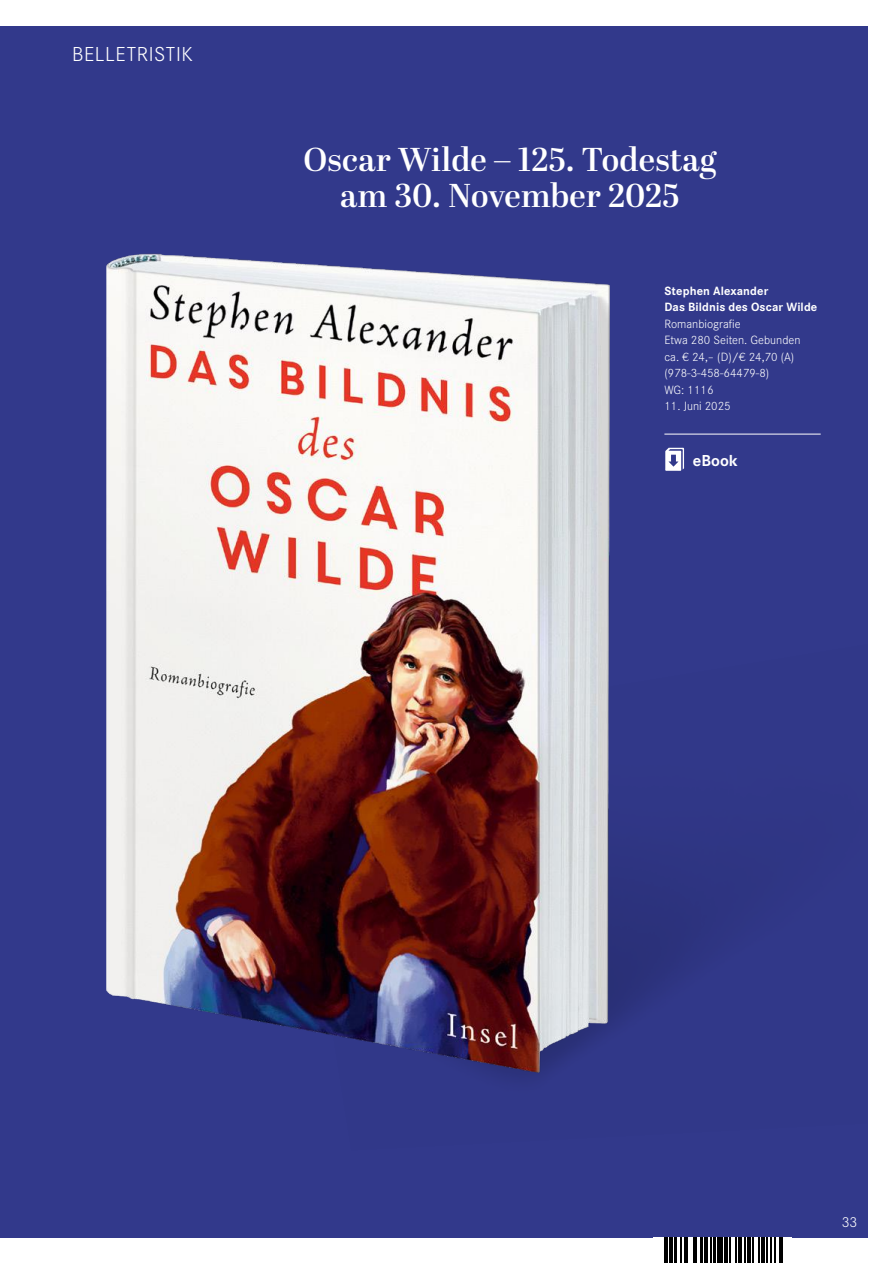
<style>
.page{position:relative;width:893px;height:1263px;background:#fff}
.page>*{position:absolute;margin:0;border:0;box-sizing:border-box;transform-origin:0 0}
.t1{font:600 33px/36px "Abril Display";letter-spacing:.01em;color:#fff;text-align:center}
.t2{font:300 21px "Corporate S";letter-spacing:.025em;color:#fff}
.t3{font:700 16.5px "Corporate S";color:#fff}
.t4{font:300 15px "Corporate S";color:#fff}
.t5{font:300 12.45px/16.5px "Corporate S";color:#fff}
.t6{font:700 12.45px/16.5px "Corporate S";letter-spacing:.01em;color:#fff}
</style>
<div class="page">
<div style="left:0;top:26px;width:867px;height:1211px;background:#32398b"></div>
<img style="left:106px;top:253px;width:514px;height:838px">
<svg style="left:666px;top:1237px;width:101px;height:26px"></svg>
<hr style="left:664px;top:1237px;width:2px;height:26px;background:#000">
<svg style="left:667px;top:1237px;width:1px;height:26px"></svg>
<hr style="left:669px;top:1237px;width:4px;height:26px;background:#000">
<hr style="left:674px;top:1237px;width:3px;height:26px;background:#000">
<hr style="left:680px;top:1237px;width:2px;height:26px;background:#000">
<hr style="left:684px;top:1237px;width:2px;height:26px;background:#000">
<svg style="left:687px;top:1237px;width:7px;height:26px"></svg>
<hr style="left:695px;top:1237px;width:2px;height:26px;background:#000">
<hr style="left:701px;top:1237px;width:2px;height:26px;background:#000">
<hr style="left:704px;top:1237px;width:4px;height:26px;background:#000">
<hr style="left:710px;top:1237px;width:2px;height:26px;background:#000">
<hr style="left:713px;top:1237px;width:2px;height:26px;background:#000">
<hr style="left:717px;top:1237px;width:3px;height:26px;background:#000">
<svg style="left:722px;top:1237px;width:8px;height:26px"></svg>
<hr style="left:735px;top:1237px;width:2px;height:26px;background:#000">
<hr style="left:738px;top:1237px;width:4px;height:26px;background:#000">
<svg style="left:744px;top:1237px;width:1px;height:26px"></svg>
<hr style="left:747px;top:1237px;width:3px;height:26px;background:#000">
<svg style="left:753px;top:1237px;width:6px;height:26px"></svg>
<hr style="left:762px;top:1237px;width:3px;height:26px;background:#000">
<svg style="left:767px;top:1237px;width:16px;height:26px"></svg>
<hr style="left:664px;top:434px;width:157px;height:1px;background:#fff">
<svg style="left:665px;top:448px;width:19px;height:23px"></svg>
<h2 class="t2" style="left:72px;top:40px;width:122px">BELLETRISTIK</h2>
<h1 class="t1" style="left:304px;top:144px;width:414px">Oscar Wilde – 125. Todestag am 30. November 2025</h1>
<p class="t6" style="left:664px;top:282px;width:154px">Stephen Alexander<br>Das Bildnis des Oscar Wilde</p>
<p class="t5" style="left:664px;top:315px;width:138px">Romanbiografie<br>Etwa 280 Seiten. Gebunden ca. € 24,– (D)/€ 24,70 (A) (978-3-458-64479-8)<br>WG: 1116</p>
<p class="t5" style="left:664px;top:398px;width:68px">11. Juni 2025</p>
<h3 class="t3" style="left:693px;top:449px;width:46px">eBook</h3>
<p class="t4" style="left:842px;top:1212px;width:17px">33</p>
</div>
